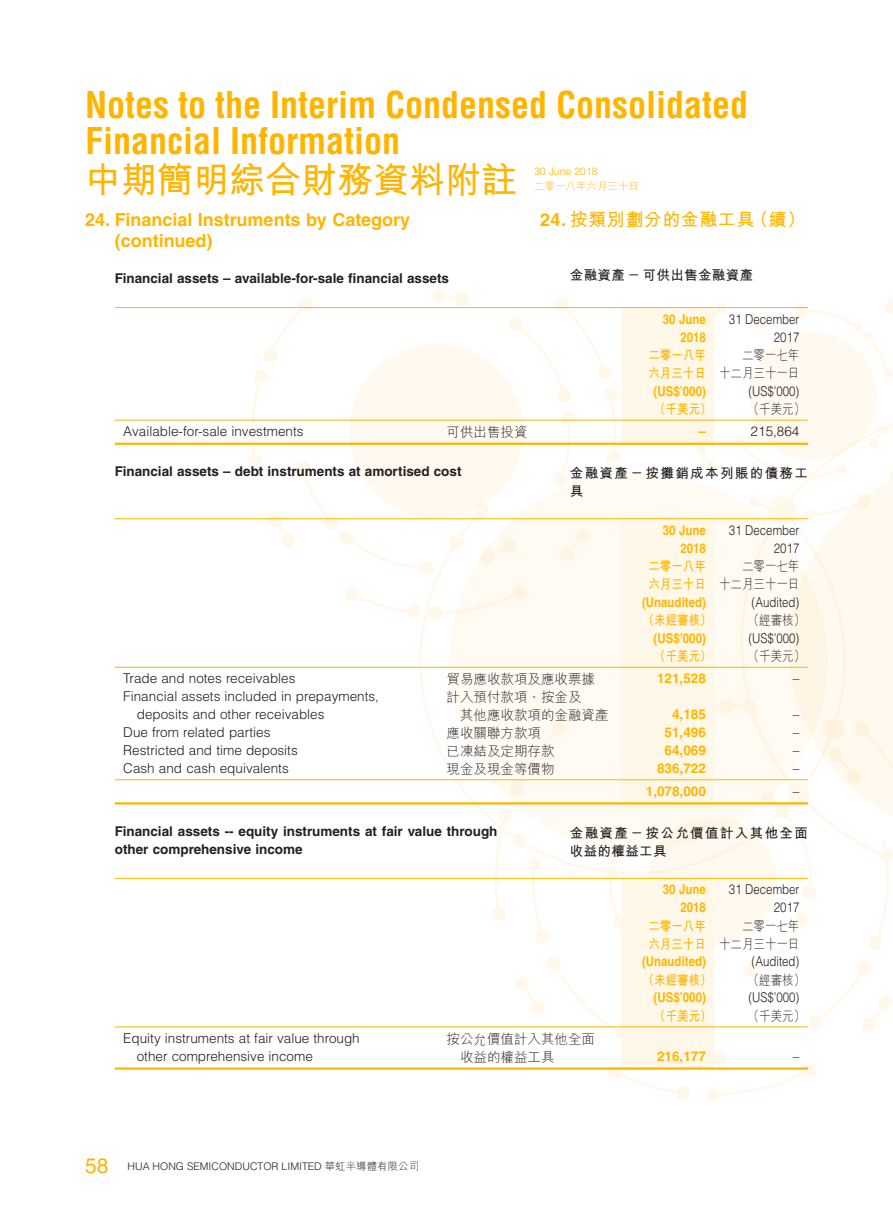
<style>
.page{position:relative;width:893px;height:1212px;background:#fff}
.page>*{position:absolute;margin:0;border:0;box-sizing:border-box;transform-origin:0 0}
.t1{font:700 condensed 36px/36px "Helvetica LT Std";color:#ffb500}
.t2{font:700 36px "M Hei HK";color:#ffb500}
.t3{font:700 18px/21.6px "Helvetica LT Std";color:#ffb500}
.t4{font:700 18px "M Hei HK";letter-spacing:.03em;color:#ffb500}
.t5{font:300 13.5px/18px "Helvetica LT Std";color:#231f20}
.t6{font:700 13.5px/18px "Helvetica LT Std";color:#231f20}
.t7{font:300 13.5px/18px "Helvetica LT Std";color:#231f20;text-align:right;scale:.85 1}
.t8{font:700 13.5px/18px "Helvetica LT Std";color:#ffb500;text-align:right;scale:.85 1}
.t9{font:300 13.5px/18px "M Hei HK";color:#231f20}
.t10{font:300 13.5px/18px "M Hei HK";color:#231f20;text-align:right;scale:.85 1}
.t11{font:700 13.5px/18px "M Hei HK";color:#ffb500;scale:.85 1}
.t12{font:700 13.5px "Helvetica LT Std";color:#ffb500}
.t13{font:700 13.5px/18px "M Hei HK";letter-spacing:.1em;color:#231f20}
.t14{font:700 13.5px "M Hei HK";letter-spacing:.03em;color:#231f20}
.t15{font:300 10.5px "Helvetica LT Std";color:#231f20}
.t16{font:300 10.5px "Helvetica LT Std";color:#ffb500}
.t17{font:300 10.5px "M Hei HK";color:#ffb500}
.s1{font-family:"Helvetica LT Std"}
.s2{font-weight:400;font-size:21px;color:#ffb500}
.s3{font-family:"M Hei HK"}
</style>
<div class="page">
<svg style="left:492px;top:908px;width:3px;height:11px"></svg>
<svg style="left:677px;top:1096px;width:13px;height:5px"></svg>
<svg style="left:707px;top:1096px;width:14px;height:5px"></svg>
<svg style="left:456px;top:292px;width:11px;height:3px"></svg>
<svg style="left:432px;top:289px;width:13px;height:6px"></svg>
<svg style="left:248px;top:457px;width:3px;height:11px"></svg>
<svg style="left:495px;top:892px;width:298px;height:204px"></svg>
<svg style="left:301px;top:295px;width:267px;height:8px"></svg>
<svg style="left:251px;top:303px;width:346px;height:308px"></svg>
<svg style="left:398px;top:509px;width:199px;height:383px"></svg>
<div style="left:349px;top:344px;width:174px;height:174px;background:#fff8ec;border-radius:50%"></div>
<div style="left:449px;top:472px;width:378px;height:378px;background:#fffaf1;border-radius:50%"></div>
<hr style="left:115px;top:307px;width:323px;height:1px;background:#ffb500">
<hr style="left:438px;top:307px;width:183px;height:1px;background:#ffb500">
<hr style="left:115px;top:420px;width:323px;height:1px;background:#ffb500">
<hr style="left:438px;top:420px;width:183px;height:1px;background:#ffb500">
<hr style="left:115px;top:443px;width:323px;height:2px;background:#ffb500">
<hr style="left:438px;top:443px;width:183px;height:2px;background:#ffb500">
<hr style="left:115px;top:518px;width:323px;height:1px;background:#ffb500">
<hr style="left:438px;top:518px;width:183px;height:1px;background:#ffb500">
<hr style="left:115px;top:667px;width:323px;height:1px;background:#ffb500">
<hr style="left:438px;top:667px;width:183px;height:1px;background:#ffb500">
<hr style="left:115px;top:779px;width:323px;height:1px;background:#ffb500">
<hr style="left:438px;top:779px;width:183px;height:1px;background:#ffb500">
<hr style="left:115px;top:802px;width:323px;height:2px;background:#ffb500">
<hr style="left:438px;top:802px;width:183px;height:2px;background:#ffb500">
<svg style="left:597px;top:300px;width:296px;height:779px"></svg>
<hr style="left:115px;top:878px;width:323px;height:1px;background:#ffb500">
<hr style="left:438px;top:878px;width:183px;height:1px;background:#ffb500">
<hr style="left:621px;top:878px;width:93px;height:1px;background:#ffb500">
<hr style="left:714px;top:878px;width:94px;height:1px;background:#ffb500">
<hr style="left:115px;top:1026px;width:323px;height:1px;background:#ffb500">
<hr style="left:438px;top:1026px;width:183px;height:1px;background:#ffb500">
<hr style="left:621px;top:1026px;width:93px;height:1px;background:#ffb500">
<hr style="left:714px;top:1026px;width:94px;height:1px;background:#ffb500">
<hr style="left:115px;top:1067px;width:323px;height:3px;background:#ffb500">
<hr style="left:438px;top:1067px;width:183px;height:3px;background:#ffb500">
<hr style="left:621px;top:1067px;width:93px;height:3px;background:#ffb500">
<hr style="left:714px;top:1067px;width:94px;height:3px;background:#ffb500">
<h1 class="t1" style="left:85px;top:87px;width:665px">Notes to the Interim Condensed Consolidated<br>Financial Information</h1>
<h1 class="t2" style="left:85px;top:153px;width:433px">中期簡明綜合財務資料附註</h1>
<p class="t16" style="left:534px;top:165px;width:65px">30 June 2018</p>
<p class="t17" style="left:534px;top:179px;width:106px">二零一八年六月三十日</p>
<h2 class="t4" style="left:540px;top:206px;width:267px"><span class="s1">24.</span> 按類別劃分的金融工具（續）</h2>
<h2 class="t3" style="left:115px;top:208px;width:297px;text-indent:-30px">24. Financial Instruments by Category (continued)</h2>
<p class="t6" style="left:115px;top:269px;width:336px">Financial assets – available-for-sale financial assets</p>
<p class="t14" style="left:570px;top:265px;width:185px">金融資產－可供出售金融資產</p>
<p class="t8" style="left:663px;top:310px;width:52px">30 June<br>2018</p>
<p class="t7" style="left:729px;top:310px;width:84px">31 December<br>2017</p>
<p class="t11" style="left:648px;top:345px;width:69px">二零一八年六月三十日</p>
<p class="t10" style="left:719px;top:346px;width:96px">二零一七年<br>十二月三十一日</p>
<p class="t8" style="left:654px;top:382px;width:63px">(US$’000)</p>
<p class="t7" style="left:748px;top:382px;width:62px">(US$’000)</p>
<p class="t11" style="left:654px;top:399px;width:69px">（千美元）</p>
<p class="t10" style="left:748px;top:400px;width:69px">（千美元）</p>
<p class="t5" style="left:123px;top:422px;width:182px">Available-for-sale investments</p>
<p class="t9" style="left:446px;top:422px;width:82px">可供出售投資</p>
<p class="t12" style="left:698px;top:423px;width:9px">–</p>
<p class="t5" style="left:751px;top:422px;width:50px">215,864</p>
<p class="t6" style="left:115px;top:462px;width:348px">Financial assets – debt instruments at amortised cost</p>
<p class="t13" style="left:570px;top:463px;width:240px">金融資產－按攤銷成本列賬的債務工具</p>
<p class="t8" style="left:663px;top:521px;width:52px">30 June<br>2018</p>
<p class="t7" style="left:729px;top:521px;width:84px">31 December<br>2017</p>
<p class="t11" style="left:648px;top:556px;width:69px">二零一八年六月三十日</p>
<p class="t10" style="left:719px;top:557px;width:96px">二零一七年<br>十二月三十一日</p>
<p class="t8" style="left:642px;top:593px;width:76px">(Unaudited)</p>
<p class="t7" style="left:752px;top:593px;width:58px">(Audited)</p>
<p class="t11" style="left:643px;top:610px;width:82px">（未經審核）</p>
<p class="t10" style="left:748px;top:611px;width:69px">（經審核）</p>
<p class="t8" style="left:654px;top:629px;width:63px">(US$’000)</p>
<p class="t7" style="left:748px;top:629px;width:62px">(US$’000)</p>
<p class="t11" style="left:654px;top:646px;width:69px">（千美元）</p>
<p class="t10" style="left:748px;top:647px;width:69px">（千美元）</p>
<p class="t5" style="left:123px;top:669px;width:174px">Trade and notes receivables</p>
<p class="t9" style="left:446px;top:669px;width:150px">貿易應收款項及應收票據</p>
<p class="t12" style="left:657px;top:670px;width:50px">121,528</p>
<p class="t5" style="left:793px;top:669px;width:8px">–</p>
<p class="t5" style="left:137px;top:687px;width:244px;text-indent:-14px">Financial assets included in prepayments, deposits and other receivables</p>
<p class="t9" style="left:460px;top:687px;width:150px;text-indent:-14px">計入預付款項、按金及<br>其他應收款項的金融資產</p>
<p class="t12" style="left:672px;top:706px;width:35px">4,185</p>
<p class="t5" style="left:793px;top:705px;width:8px">–</p>
<p class="t5" style="left:123px;top:723px;width:149px">Due from related parties</p>
<p class="t9" style="left:446px;top:723px;width:96px">應收關聯方款項</p>
<p class="t12" style="left:665px;top:724px;width:43px">51,496</p>
<p class="t5" style="left:793px;top:723px;width:8px">–</p>
<p class="t5" style="left:123px;top:741px;width:176px">Restricted and time deposits</p>
<p class="t9" style="left:446px;top:741px;width:109px">已凍結及定期存款</p>
<p class="t12" style="left:665px;top:742px;width:43px">64,069</p>
<p class="t5" style="left:793px;top:741px;width:8px">–</p>
<p class="t5" style="left:123px;top:759px;width:167px">Cash and cash equivalents</p>
<p class="t9" style="left:446px;top:759px;width:109px">現金及現金等價物</p>
<p class="t12" style="left:657px;top:760px;width:50px">836,722</p>
<p class="t5" style="left:793px;top:759px;width:8px">–</p>
<p class="t12" style="left:646px;top:783px;width:62px">1,078,000</p>
<p class="t5" style="left:793px;top:782px;width:8px">–</p>
<p class="t6" style="left:115px;top:822px;width:384px">Financial assets -- equity instruments at fair value through other comprehensive income</p>
<p class="t8" style="left:663px;top:880px;width:52px">30 June<br>2018</p>
<p class="t7" style="left:729px;top:880px;width:84px">31 December<br>2017</p>
<p class="t11" style="left:648px;top:916px;width:69px">二零一八年六月三十日</p>
<p class="t10" style="left:719px;top:916px;width:96px">二零一七年<br>十二月三十一日</p>
<p class="t8" style="left:642px;top:952px;width:76px">(Unaudited)</p>
<p class="t7" style="left:752px;top:952px;width:58px">(Audited)</p>
<p class="t11" style="left:643px;top:970px;width:82px">（未經審核）</p>
<p class="t10" style="left:748px;top:970px;width:69px">（經審核）</p>
<p class="t8" style="left:654px;top:988px;width:63px">(US$’000)</p>
<p class="t7" style="left:748px;top:988px;width:62px">(US$’000)</p>
<p class="t11" style="left:654px;top:1006px;width:69px">（千美元）</p>
<p class="t10" style="left:748px;top:1006px;width:69px">（千美元）</p>
<p class="t5" style="left:137px;top:1029px;width:224px;text-indent:-14px">Equity instruments at fair value through other comprehensive income</p>
<p class="t9" style="left:460px;top:1029px;width:136px;text-indent:-14px">按公允價值計入其他全面收益的權益工具</p>
<p class="t13" style="left:570px;top:823px;width:240px">金融資產－按公允價值計入其他全面收益的權益工具</p>
<p class="t12" style="left:657px;top:1048px;width:50px">216,177</p>
<p class="t5" style="left:793px;top:1047px;width:8px">–</p>
<p class="t15" style="left:85px;top:1159px;width:336px"><span class="s2">58</span> HUA HONG SEMICONDUCTOR LIMITED <span class="s3">華虹半導體有限公司</span></p>
</div>
